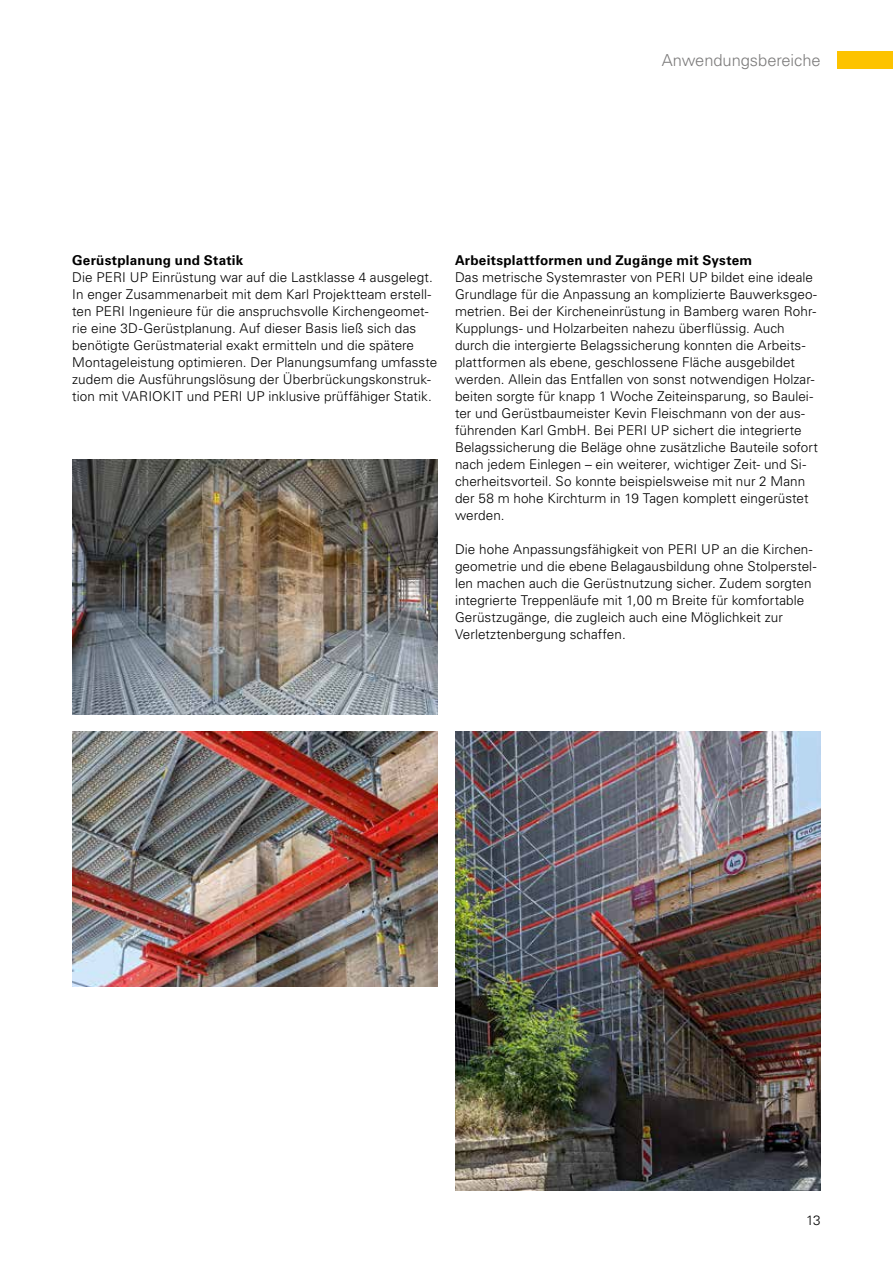
<style>
.page{position:relative;width:893px;height:1263px;background:#fff}
.page>*{position:absolute;margin:0;border:0;box-sizing:border-box;transform-origin:0 0}
.t1{font:300 16.5px "Univers LT Pro";letter-spacing:-.005em;color:#7c7b7b}
.t2{font:300 13.5px/17px "Univers LT Pro";letter-spacing:.005em;color:#000}
.t3{font:700 13.5px "Univers LT Pro";letter-spacing:.015em;color:#000}
</style>
<div class="page">
<div style="left:838px;top:51px;width:55px;height:17px;background:#fdc300"></div>
<img style="left:455px;top:731px;width:366px;height:460px">
<img style="left:72px;top:459px;width:366px;height:255px">
<img style="left:72px;top:731px;width:366px;height:255px">
<p class="t1" style="left:662px;top:50px;width:161px">Anwendungsbereiche</p>
<p class="t3" style="left:72px;top:252px;width:173px">Gerüstplanung und Statik</p>
<p class="t2" style="left:72px;top:269px;width:366px">Die PERI UP Einrüstung war auf die Lastklasse 4 ausgelegt.<br>In enger Zusammenarbeit mit dem Karl Projektteam erstell&shy;ten PERI Ingenieure für die anspruchsvolle Kirchengeomet&shy;rie eine 3D-Gerüstplanung. Auf dieser Basis ließ sich das benötigte Gerüstmaterial exakt ermitteln und die spätere Montageleistung optimieren. Der Planungsumfang umfasste zudem die Ausführungslösung der Überbrückungskonstruk&shy;tion mit VARIOKIT und PERI UP inklusive prüffähiger Statik.</p>
<p class="t3" style="left:455px;top:252px;width:299px">Arbeitsplattformen und Zugänge mit System</p>
<p class="t2" style="left:455px;top:269px;width:364px">Das metrische Systemraster von PERI UP bildet eine ideale Grundlage für die Anpassung an komplizierte Bauwerksgeo&shy;metrien. Bei der Kircheneinrüstung in Bamberg waren Rohr-Kupplungs- und Holzarbeiten nahezu überflüssig. Auch durch die intergierte Belagssicherung konnten die Arbeits&shy;plattformen als ebene, geschlossene Fläche ausgebildet werden. Allein das Entfallen von sonst notwendigen Holzar&shy;beiten sorgte für knapp 1 Woche Zeiteinsparung, so Baulei&shy;ter und Gerüstbaumeister Kevin Fleischmann von der aus&shy;führenden Karl GmbH. Bei PERI UP sichert die integrierte Belagssicherung die Beläge ohne zusätzliche Bauteile sofort nach jedem Einlegen – ein weiterer, wichtiger Zeit- und Si&shy;cherheitsvorteil. So konnte beispielsweise mit nur 2 Mann der 58 m hohe Kirchturm in 19 Tagen komplett eingerüstet werden.</p>
<p class="t2" style="left:455px;top:541px;width:363px">Die hohe Anpassungsfähigkeit von PERI UP an die Kirchen&shy;geometrie und die ebene Belagausbildung ohne Stolperstel&shy;len machen auch die Gerüstnutzung sicher. Zudem sorgten integrierte Treppenläufe mit 1,00 m Breite für komfortable Gerüstzugänge, die zugleich auch eine Möglichkeit zur Verletztenbergung schaffen.</p>
<p class="t2" style="left:806px;top:1212px;width:16px">13</p>
</div>
